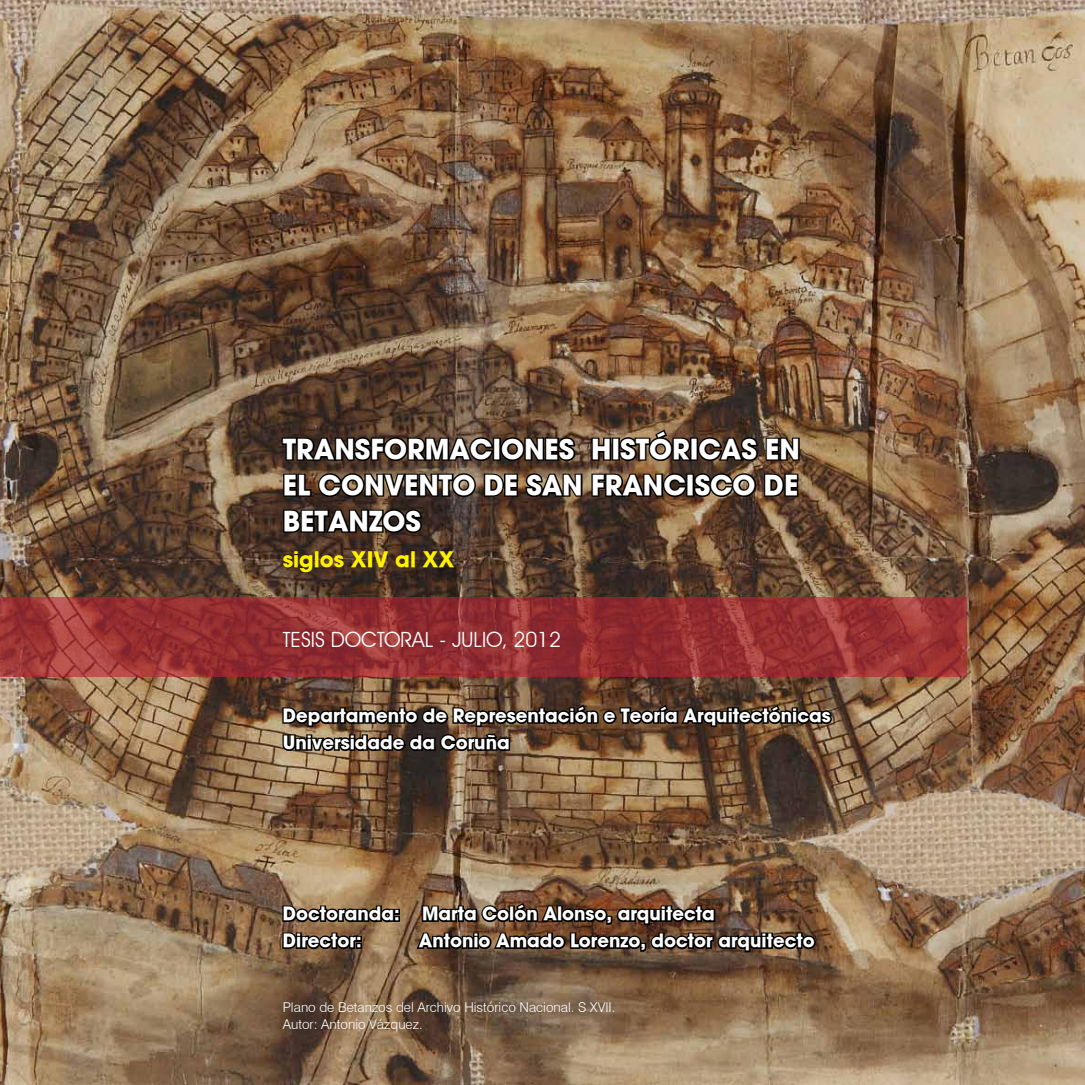
<style>
.page{position:relative;width:1085px;height:1085px;background:#fff}
.page>*{position:absolute;margin:0;border:0;box-sizing:border-box;transform-origin:0 0}
.t1{font:700 27px/36px "Avant Garde";color:#fff}
.t2{font:21px "Avant Garde IT Cby BT";color:#fff}
.t3{font:700 21px "Avant Garde";color:#fff200}
.t4{font:700 18px/27px "Avant Garde";color:#fff}
.t5{font:300 13.5px/16.5px "Swiss 721 BT";color:#fff}
</style>
<div class="page">
<img style="left:0;top:0;width:1084px;height:1084px">
<svg style="left:0;top:676px;width:127px;height:208px;background:#a78c6f"></svg>
<svg style="left:281px;top:692px;width:553px;height:73px;background:#553f2c"></svg>
<svg style="left:281px;top:903px;width:119px;height:21px;background:#3e3123"></svg>
<svg style="left:281px;top:930px;width:81px;height:21px;background:#332519"></svg>
<svg style="left:414px;top:791px;width:670px;height:179px;background:#80644b"></svg>
<svg style="left:280px;top:422px;width:521px;height:113px;background:#443225"></svg>
<svg style="left:0;top:596px;width:966px;height:80px;background:#963133"></svg>
<h1 class="t1" style="left:283px;top:431px;width:518px;text-indent:209px">iones HISTÓRICAS en el convento de San Fra</h1>
<h1 class="t1" style="left:283px;top:431px;width:146px">Transformac</h1>
<h1 class="t1" style="left:643px;top:467px;width:157px">ncisco de</h1>
<h1 class="t1" style="left:283px;top:503px;width:140px">Betanzos</h1>
<p class="t3" style="left:283px;top:545px;width:173px">siglos XIV al XX</p>
<p class="t2" style="left:283px;top:627px;width:279px">TESIS DOCTORAL - JULIO, 2012</p>
<p class="t4" style="left:283px;top:702px;width:549px">Departamento de Representación e Teoría Arquitectónicas<br>Universidade da Coruña</p>
<p class="t4" style="left:283px;top:900px;width:433px">Doctoranda: Marta Colón Alonso, arquitecta<br>Director:</p>
<p class="t4" style="left:418px;top:927px;width:397px">Antonio Amado Lorenzo, doctor arquitecto</p>
<p class="t5" style="left:283px;top:998px;width:334px">Plano de Betanzos del Archivo Histórico Nacional. S XVII.<br>Autor: Antonio Vázquez.</p>
</div>
